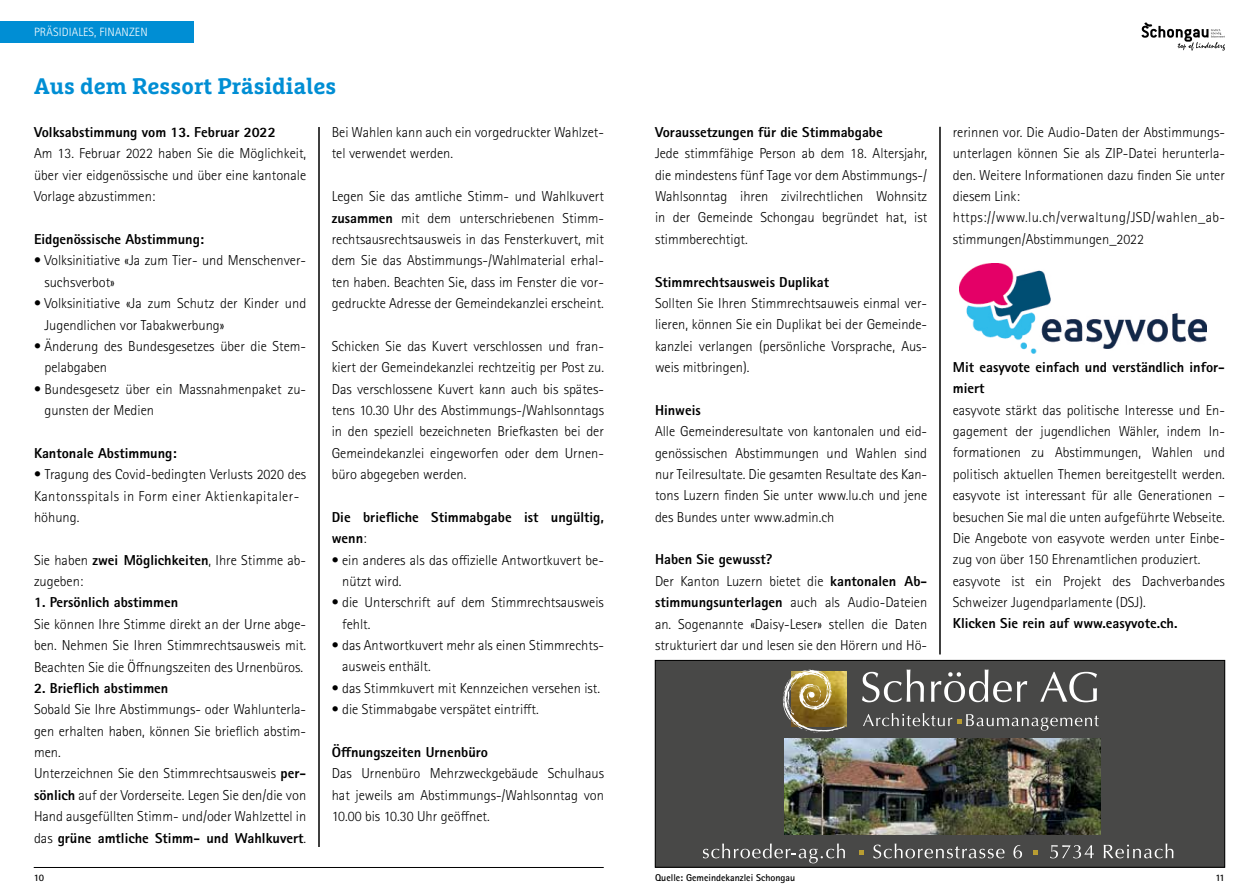
<style>
.page{position:relative;width:1259px;height:893px;background:#fff}
.page>*{position:absolute;margin:0;border:0;box-sizing:border-box;transform-origin:0 0}
.t1{font:700 22.5px "Marselis Slab Pro";color:#008ed4}
.t2{font:300 14.4px/21.3px "Rotis Sans Serif Std";color:#000}
.t3{font:800 14.4px/21.5px "Rotis Sans Serif Std";color:#000}
.t4{font:300 12px "Rotis Sans Serif Std";letter-spacing:.01em;color:#fff}
.t5{font:700 9.9px "Rotis Sans Serif Std";color:#000}
.s1{font-weight:800}
.s2{font-weight:300}
</style>
<div class="page">
<hr style="left:34px;top:867px;width:570px;height:1px;background:#000">
<svg style="left:1141px;top:22px;width:84px;height:29px"></svg>
<div style="left:0;top:21px;width:193px;height:22px;background:#008ed4"></div>
<hr style="left:939px;top:127px;width:1px;height:527px;background:#000">
<hr style="left:319px;top:127px;width:1px;height:720px;background:#000">
<img style="left:959px;top:264px;width:247px;height:90px">
<div style="left:655px;top:660px;width:570px;height:207px;background:#484847"></div>
<svg style="left:703px;top:843px;width:142px;height:20px"></svg>
<svg style="left:873px;top:843px;width:131px;height:15px"></svg>
<svg style="left:1013px;top:845px;width:9px;height:13px"></svg>
<svg style="left:1050px;top:845px;width:44px;height:13px"></svg>
<svg style="left:1103px;top:843px;width:70px;height:15px"></svg>
<svg style="left:859px;top:850px;width:5px;height:5px"></svg>
<svg style="left:1033px;top:850px;width:4px;height:5px"></svg>
<svg style="left:862px;top:669px;width:62px;height:33px"></svg>
<svg style="left:931px;top:669px;width:80px;height:33px"></svg>
<svg style="left:1017px;top:681px;width:10px;height:21px"></svg>
<svg style="left:1040px;top:672px;width:57px;height:30px"></svg>
<svg style="left:863px;top:713px;width:236px;height:18px"></svg>
<svg style="left:783px;top:670px;width:63px;height:63px;background:#9b8750"></svg>
<img style="left:784px;top:739px;width:316px;height:96px">
<div style="left:655px;top:660px;width:570px;height:207px;border:1px solid #000"></div>
<p class="t4" style="left:34px;top:25px;width:115px">PRÄSIDIALES, FINANZEN</p>
<h1 class="t1" style="left:34px;top:72px;width:304px">Aus dem Ressort Präsidiales</h1>
<p class="t3" style="left:34px;top:121px;width:243px">Volksabstimmung vom 13. Februar 2022</p>
<p class="t2" style="left:34px;top:143px;width:274px;text-align:justify">Am 13. Februar 2022 haben Sie die Möglichkeit, über vier eidgenössische und über eine kantonale Vorlage abzustimmen:</p>
<p class="t3" style="left:34px;top:228px;width:172px">Eidgenössische Abstimmung:</p>
<p class="t2" style="left:44px;top:250px;width:263px;text-indent:-10px">• Volksinitiative «Ja zum Tier- und Menschenver&shy;suchsverbot»</p>
<p class="t2" style="left:44px;top:293px;width:263px;text-indent:-10px">• Volksinitiative «Ja zum Schutz der Kinder und<br>Jugendlichen vor Tabakwerbung»</p>
<p class="t2" style="left:44px;top:335px;width:263px;text-indent:-10px">• Änderung des Bundesgesetzes über die Stem&shy;pelabgaben</p>
<p class="t2" style="left:44px;top:378px;width:263px;text-indent:-10px">• Bundesgesetz über ein Massnahmenpaket zu&shy;gunsten der Medien</p>
<p class="t3" style="left:34px;top:442px;width:144px">Kantonale Abstimmung:</p>
<p class="t2" style="left:34px;top:464px;width:274px">• Tragung des Covid-bedingten Verlusts 2020 des<br>Kantonsspitals in Form einer Aktienkapitaler&shy;höhung.</p>
<p class="t2" style="left:34px;top:549px;width:274px">Sie haben <span class="s1">zwei Möglichkeiten</span>, Ihre Stimme ab&shy;zugeben:</p>
<p class="t3" style="left:34px;top:592px;width:146px">1. Persönlich abstimmen</p>
<p class="t2" style="left:34px;top:613px;width:274px;text-align:justify">Sie können Ihre Stimme direkt an der Urne abge&shy;ben. Nehmen Sie Ihren Stimmrechtsausweis mit.<br>Beachten Sie die Öffnungszeiten des Urnenbüros.</p>
<p class="t3" style="left:34px;top:677px;width:136px">2. Brieflich abstimmen</p>
<p class="t2" style="left:34px;top:699px;width:274px">Sobald Sie Ihre Abstimmungs- oder Wahlunterla&shy;gen erhalten haben, können Sie brieflich abstim&shy;men.<br>Unterzeichnen Sie den Stimmrechtsausweis <span class="s1">per&shy;sönlich</span> auf der Vorderseite. Legen Sie den/die von Hand ausgefüllten Stimm- und/oder Wahlzettel in das <span class="s1">grüne amtliche Stimm- und Wahlkuvert</span>.</p>
<p class="t2" style="left:332px;top:122px;width:274px">Bei Wahlen kann auch ein vorgedruckter Wahlzet&shy;tel verwendet werden.</p>
<p class="t2" style="left:332px;top:186px;width:274px;text-align:justify">Legen Sie das amtliche Stimm- und Wahlkuvert <span class="s1">zusammen</span> mit dem unterschriebenen Stimm&shy;rechtsausrechtsausweis in das Fensterkuvert, mit dem Sie das Abstimmungs-/Wahlmaterial erhal&shy;ten haben. Beachten Sie, dass im Fenster die vor&shy;gedruckte Adresse der Gemeindekanzlei erscheint.</p>
<p class="t2" style="left:332px;top:335px;width:274px;text-align:justify">Schicken Sie das Kuvert verschlossen und fran&shy;kiert der Gemeindekanzlei rechtzeitig per Post zu.<br>Das verschlossene Kuvert kann auch bis spätes&shy;tens 10.30 Uhr des Abstimmungs-/Wahlsonntags in den speziell bezeichneten Briefkasten bei der Gemeindekanzlei eingeworfen oder dem Urnen&shy;büro abgegeben werden.</p>
<p class="t3" style="left:332px;top:506px;width:274px">Die briefliche Stimmabgabe ist ungültig, wenn<span class="s2">:</span></p>
<p class="t2" style="left:342px;top:549px;width:263px;text-indent:-10px">• ein anderes als das offizielle Antwortkuvert be&shy;nützt wird.</p>
<p class="t2" style="left:342px;top:592px;width:263px;text-indent:-10px">• die Unterschrift auf dem Stimmrechtsausweis fehlt.</p>
<p class="t2" style="left:342px;top:635px;width:263px;text-indent:-10px">• das Antwortkuvert mehr als einen Stimmrechts&shy;ausweis enthält.</p>
<p class="t2" style="left:332px;top:677px;width:270px">• das Stimmkuvert mit Kennzeichen versehen ist.</p>
<p class="t2" style="left:332px;top:699px;width:208px">• die Stimmabgabe verspätet eintrifft.</p>
<p class="t3" style="left:332px;top:741px;width:158px">Öffnungszeiten Urnenbüro</p>
<p class="t2" style="left:332px;top:763px;width:274px;text-align:justify">Das Urnenbüro Mehrzweckgebäude Schulhaus hat jeweils am Abstimmungs-/Wahlsonntag von 10.00 bis 10.30 Uhr geöffnet.</p>
<p class="t3" style="left:655px;top:121px;width:229px">Voraussetzungen für die Stimmabgabe</p>
<p class="t2" style="left:655px;top:143px;width:274px;text-align:justify">Jede stimmfähige Person ab dem 18. Altersjahr, die mindestens fünf Tage vor dem Abstimmungs-/ Wahlsonntag ihren zivilrechtlichen Wohnsitz in der Gemeinde Schongau begründet hat, ist stimmberechtigt.</p>
<p class="t3" style="left:655px;top:271px;width:176px">Stimmrechtsausweis Duplikat</p>
<p class="t2" style="left:655px;top:293px;width:274px;text-align:justify">Sollten Sie Ihren Stimmrechtsauweis einmal ver&shy;lieren, können Sie ein Duplikat bei der Gemeinde&shy;kanzlei verlangen (persönliche Vorsprache, Aus&shy;weis mitbringen).</p>
<p class="t3" style="left:655px;top:399px;width:47px">Hinweis</p>
<p class="t2" style="left:655px;top:421px;width:274px;text-align:justify">Alle Gemeinderesultate von kantonalen und eid&shy;genössischen Abstimmungen und Wahlen sind nur Teilresultate. Die gesamten Resultate des Kan&shy;tons Luzern finden Sie unter www.lu.ch und jene des Bundes unter www.admin.ch</p>
<p class="t2" style="left:655px;top:549px;width:274px"><span class="s1">Haben Sie gewusst?<br></span>Der Kanton Luzern bietet die <span class="s1">kantonalen Ab&shy;stimmungsunterlagen</span> auch als Audio-Dateien an. Sogenannte «Daisy-Leser» stellen die Daten strukturiert dar und lesen sie den Hörern und Hö-</p>
<p class="t2" style="left:952px;top:122px;width:274px">rerinnen vor. Die Audio-Daten der Abstimmungs&shy;unterlagen können Sie als ZIP-Datei herunterla&shy;den. Weitere Informationen dazu finden Sie unter diesem Link: https://www.lu.ch/verwaltung/JSD/wahlen_ab&shy;stimmungen/Abstimmungen_2022</p>
<p class="t3" style="left:952px;top:356px;width:274px">Mit easyvote einfach und verständlich infor&shy;miert</p>
<p class="t2" style="left:952px;top:399px;width:274px">easyvote stärkt das politische Interesse und En&shy;gagement der jugendlichen Wähler, indem In&shy;formationen zu Abstimmungen, Wahlen und politisch aktuellen Themen bereitgestellt werden. easyvote ist interessant für alle Generationen – besuchen Sie mal die unten aufgeführte Webseite.<br>Die Angebote von easyvote werden unter Einbe&shy;zug von über 150 Ehrenamtlichen produziert. easyvote ist ein Projekt des Dachverbandes Schweizer Jugendparlamente (DSJ).</p>
<p class="t3" style="left:952px;top:613px;width:226px">Klicken Sie rein auf www.easyvote.ch.</p>
<p class="t5" style="left:34px;top:871px;width:12px">10</p>
<p class="t5" style="left:655px;top:871px;width:142px">Quelle: Gemeindekanzlei Schongau</p>
<p class="t5" style="left:1215px;top:871px;width:11px">11</p>
</div>
